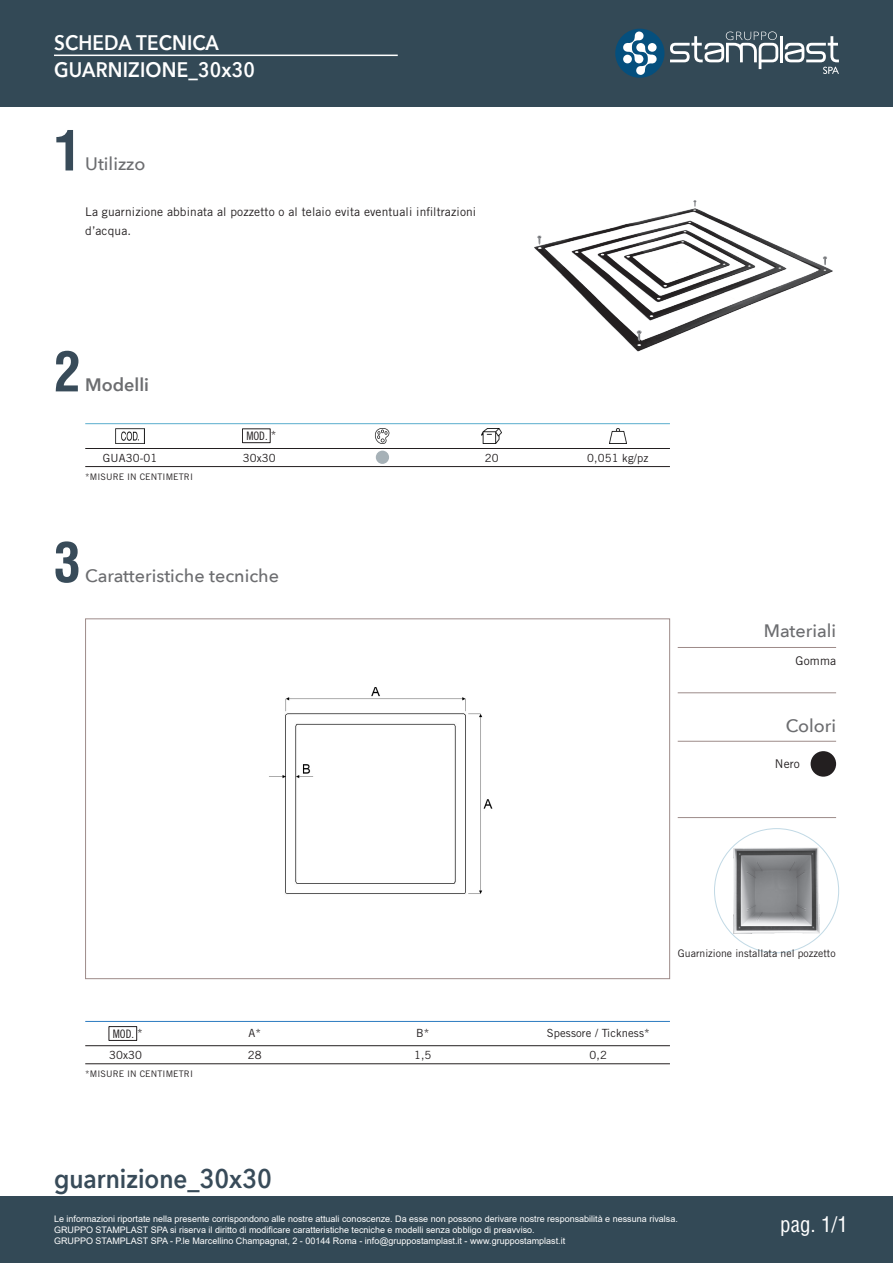
<style>
.page{position:relative;width:893px;height:1263px;background:#fff}
.page>*{position:absolute;margin:0;border:0;box-sizing:border-box;transform-origin:0 0}
.t1{font:700 condensed 54px "Helvetica CE";color:#384b59}
.t2{font:600 27px "Avenir Next";color:#384b59;scale:.9 1}
.t3{font:600 21px "Avenir Next";letter-spacing:.01em;color:#fff;scale:.9 1}
.t4{font:condensed 21px "Helvetica";color:#fff}
.t5{font:500 18px "Avenir Next";color:#6c6d70}
.t6{font:600 18px "Avenir Next";color:#6c6d70}
.Contenuto_Catalogo{font:12px/19.5px "Trade Gothic LT Std";letter-spacing:.01em;color:#231f20}
.t7{font:11.7px "Trade Gothic LT Std Cn 18";color:#231f20}
.Contenuto_Catalogo-2{font:11.25px "Trade Gothic LT Std";letter-spacing:.01em;color:#231f20}
.t8{font:10.5px "Trade Gothic LT Std";color:#231f20}
.t9{font:9px "Arial";color:#fff}
.Contenuto_Catalogo-3{font:9px "Trade Gothic LT Std";letter-spacing:.01em;color:#231f20}
.s1{font-family:"Trade Gothic LT Std";font-size:11.25px}
</style>
<div class="page">
<img style="left:534px;top:200px;width:299px;height:152px">
<div style="left:0;top:1197px;width:893px;height:66px;background:#334956"></div>
<div style="left:0;top:0;width:893px;height:106px;background:#334956"></div>
<div style="left:615px;top:29px;width:49px;height:49px;background:#054f7d;border-radius:50%"></div>
<hr style="left:780px;top:36px;width:3px;height:26px;background:#fff">
<svg style="left:670px;top:31px;width:108px;height:38px"></svg>
<svg style="left:623px;top:31px;width:34px;height:44px"></svg>
<div style="left:648px;top:43px;width:9px;height:9px;background:#fff;border-radius:50%"></div>
<div style="left:623px;top:55px;width:9px;height:8px;background:#fff;border-radius:50%"></div>
<svg style="left:785px;top:36px;width:54px;height:38px"></svg>
<hr style="left:54px;top:55px;width:344px;height:1px;background:#fff">
<img style="left:116px;top:428px;width:29px;height:15px">
<div style="left:242px;top:428px;width:29px;height:15px;border:1px solid #231f20"></div>
<img style="left:375px;top:428px;width:15px;height:15px">
<img style="left:482px;top:428px;width:19px;height:15px">
<img style="left:609px;top:428px;width:17px;height:15px">
<div style="left:376px;top:451px;width:13px;height:13px;background:#a6b1b7;border-radius:50%"></div>
<hr style="left:85px;top:448px;width:585px;height:1px;background:#231f20">
<hr style="left:85px;top:466px;width:585px;height:1px;background:#231f20">
<hr style="left:85px;top:423px;width:585px;height:1px;background:#5aadcd">
<img style="left:269px;top:687px;width:224px;height:208px">
<div style="left:811px;top:751px;width:25px;height:26px;background:#231f20;border-radius:50%"></div>
<hr style="left:678px;top:741px;width:158px;height:1px;background:#9d8b89">
<hr style="left:678px;top:817px;width:158px;height:1px;background:#9d8b89">
<hr style="left:678px;top:647px;width:158px;height:1px;background:#9d8b89">
<hr style="left:678px;top:692px;width:158px;height:1px;background:#9d8b89">
<img style="left:733px;top:847px;width:87px;height:87px">
<div style="left:109px;top:1026px;width:28px;height:15px;border:1px solid #231f20"></div>
<hr style="left:85px;top:1045px;width:585px;height:1px;background:#231f20">
<hr style="left:85px;top:1063px;width:585px;height:1px;background:#231f20">
<hr style="left:85px;top:1021px;width:585px;height:1px;background:#2b7bc0">
<p class="t3" style="left:54px;top:24px;width:185px">SCHEDA TECNICA</p>
<p class="t3" style="left:54px;top:51px;width:225px">GUARNIZIONE_30x30</p>
<p class="t1" style="left:54px;top:117px;width:28px">1</p>
<p class="t5" style="left:85px;top:149px;width:62px">Utilizzo</p>
<p class="Contenuto_Catalogo" style="left:85px;top:201px;width:392px">La guarnizione abbinata al pozzetto o al telaio evita eventuali infiltrazioni d’acqua.</p>
<p class="t1" style="left:54px;top:338px;width:28px">2</p>
<p class="t6" style="left:85px;top:370px;width:65px">Modelli</p>
<p class="t7" style="left:246px;top:429px;width:32px">MOD. <span class="s1">*</span></p>
<p class="Contenuto_Catalogo-2" style="left:103px;top:451px;width:56px">GUA30-01</p>
<p class="Contenuto_Catalogo-2" style="left:243px;top:451px;width:34px">30x30</p>
<p class="Contenuto_Catalogo-2" style="left:485px;top:451px;width:15px">20</p>
<p class="Contenuto_Catalogo-2" style="left:587px;top:451px;width:63px">0,051 kg/pz</p>
<p class="Contenuto_Catalogo-3" style="left:85px;top:471px;width:109px">*MISURE IN CENTIMETRI</p>
<p class="t1" style="left:54px;top:528px;width:28px">3</p>
<p class="t5" style="left:85px;top:560px;width:195px">Caratteristiche tecniche</p>
<p class="t5" style="left:764px;top:615px;width:74px">Materiali</p>
<p class="Contenuto_Catalogo" style="left:796px;top:650px;width:42px">Gomma</p>
<p class="t5" style="left:786px;top:711px;width:52px">Colori</p>
<p class="Contenuto_Catalogo" style="left:775px;top:754px;width:27px">Nero</p>
<p class="t7" style="left:113px;top:1027px;width:32px">MOD. <span class="s1">*</span></p>
<p class="Contenuto_Catalogo-2" style="left:248px;top:1026px;width:14px">A*</p>
<p class="Contenuto_Catalogo-2" style="left:416px;top:1026px;width:15px">B*</p>
<p class="Contenuto_Catalogo-2" style="left:547px;top:1026px;width:104px">Spessore / Tickness*</p>
<p class="Contenuto_Catalogo-2" style="left:109px;top:1048px;width:34px">30x30</p>
<p class="Contenuto_Catalogo-2" style="left:248px;top:1048px;width:15px">28</p>
<p class="Contenuto_Catalogo-2" style="left:414px;top:1048px;width:19px">1,5</p>
<p class="Contenuto_Catalogo-2" style="left:589px;top:1048px;width:19px">0,2</p>
<p class="Contenuto_Catalogo-3" style="left:85px;top:1068px;width:109px">*MISURE IN CENTIMETRI</p>
<p class="t8" style="left:678px;top:947px;width:159px">Guarnizione installata nel pozzetto</p>
<p class="t2" style="left:54px;top:1155px;width:244px">guarnizione_30x30</p>
<p class="t9" style="left:54px;top:1213px;width:625px">Le informazioni riportate nella presente corrispondono alle nostre attuali conoscenze. Da esse non possono derivare nostre responsabilità e nessuna rivalsa.</p>
<p class="t9" style="left:54px;top:1224px;width:482px">GRUPPO STAMPLAST SPA si riserva il diritto di modificare caratteristiche tecniche e modelli senza obbligo di preavviso.</p>
<p class="t9" style="left:54px;top:1235px;width:513px">GRUPPO STAMPLAST SPA - P.le Marcellino Champagnat, 2 - 00144 Roma - info@gruppostamplast.it - www.gruppostamplast.it</p>
<p class="t4" style="left:780px;top:1211px;width:69px">pag. 1/1</p>
</div>
